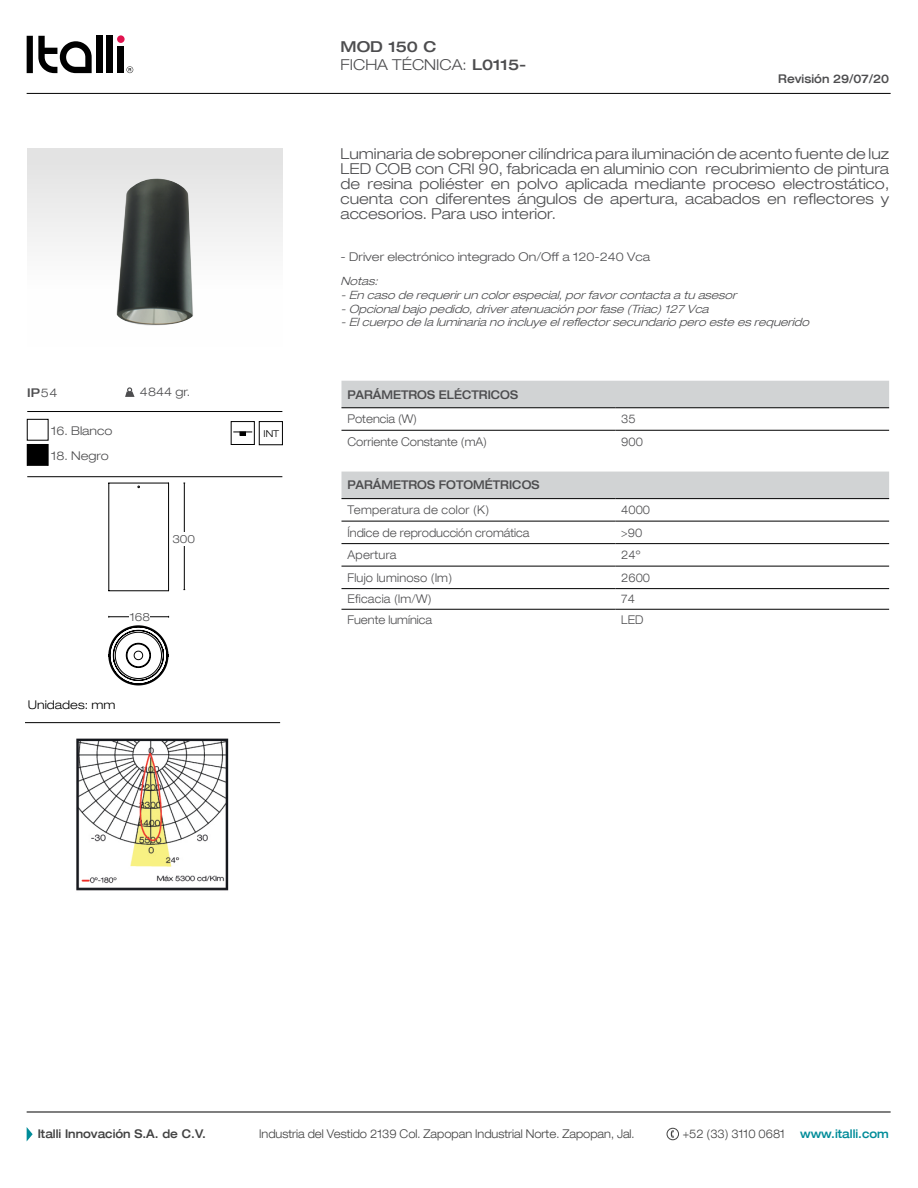
<style>
.page{position:relative;width:918px;height:1188px;background:#fff}
.page>*{position:absolute;margin:0;border:0;box-sizing:border-box;transform-origin:0 0}
.t1{font:300 expanded 15px/15px "Helvetica 43";color:#4d4d4f;text-align:justify}
.t2{font:500 expanded 15px "Helvetica 63";color:#4d4d4f}
.t3{font:300 expanded 12px "Helvetica 43";color:#4d4d4f;scale:.9 1}
.t4{font:300 expanded 12px "Helvetica 43";color:#424242;scale:.9 1}
.t5{font:300 expanded 12px "Helvetica 43";color:#4d4d4f}
.t6{font:300 expanded 12px "Helvetica 43";letter-spacing:.025em;color:#4d4d4f;scale:.9 1}
.t7{font:500 expanded 12px "Helvetica 63";color:#4d4d4f;scale:.9 1}
.t8{font:500 expanded 12px "Helvetica 63";color:#424242;scale:.9 1}
.t9{font:500 expanded 12px "Helvetica 63";color:#008c99;scale:.9 1}
.t10{font:300 expanded 12px "Helvetica 43";color:#000}
.t11{font:500 expanded 12px "Helvetica 63";color:#4d4d4f}
.t12{font:italic 300 expanded 11.4px/13.6px "Helvetica 43";color:#4d4d4f}
.t13{font:300 expanded 11.4px "Helvetica 43";color:#4d4d4f}
.t14{font:300 expanded 9.45px "Helvetica 43";color:#000}
.s1{font-family:"Helvetica 63";font-weight:500}
.s2{font-family:"Helvetica 43";font-weight:300}
</style>
<div class="page">
<hr style="left:27px;top:93px;width:864px;height:1px;background:#000">
<hr style="left:27px;top:1112px;width:864px;height:1px;background:#000">
<svg style="left:27px;top:1127px;width:6px;height:14px"></svg>
<svg style="left:670px;top:1130px;width:4px;height:8px"></svg>
<div style="left:667px;top:1128px;width:12px;height:12px;border:1px solid #424242;border-radius:50%"></div>
<svg style="left:27px;top:36px;width:65px;height:37px"></svg>
<div style="left:96px;top:35px;width:6px;height:38px;background:#000"></div>
<div style="left:107px;top:35px;width:6px;height:38px;background:#000"></div>
<div style="left:118px;top:46px;width:6px;height:27px;background:#000"></div>
<div style="left:117px;top:35px;width:8px;height:8px;background:#e1134f;border-radius:50%"></div>
<svg style="left:127px;top:66px;width:6px;height:7px"></svg>
<hr style="left:27px;top:476px;width:255px;height:1px;background:#000">
<hr style="left:27px;top:411px;width:255px;height:1px;background:#000">
<hr style="left:25px;top:722px;width:255px;height:1px;background:#000">
<div style="left:27px;top:148px;width:255px;height:199px;background:linear-gradient(to bottom,#e3e3e3,#fff)"></div>
<svg style="left:125px;top:387px;width:10px;height:10px"></svg>
<div style="left:27px;top:444px;width:21px;height:21px;background:#000"></div>
<div style="left:27px;top:444px;width:21px;height:22px;border:1px solid #000"></div>
<div style="left:341px;top:472px;width:548px;height:26px;background:#d1d3d4"></div>
<hr style="left:341px;top:498px;width:274px;height:1px;background:#000">
<hr style="left:615px;top:498px;width:274px;height:1px;background:#000">
<hr style="left:341px;top:521px;width:274px;height:1px;background:#000">
<hr style="left:615px;top:521px;width:274px;height:1px;background:#000">
<hr style="left:341px;top:543px;width:274px;height:1px;background:#000">
<hr style="left:615px;top:543px;width:274px;height:1px;background:#000">
<hr style="left:341px;top:566px;width:274px;height:1px;background:#000">
<hr style="left:615px;top:566px;width:274px;height:1px;background:#000">
<hr style="left:341px;top:588px;width:274px;height:1px;background:#000">
<hr style="left:615px;top:588px;width:274px;height:1px;background:#000">
<hr style="left:341px;top:609px;width:274px;height:1px;background:#000">
<hr style="left:615px;top:609px;width:274px;height:1px;background:#000">
<div style="left:341px;top:381px;width:548px;height:27px;background:#d1d3d4"></div>
<hr style="left:341px;top:408px;width:274px;height:1px;background:#000">
<hr style="left:615px;top:408px;width:274px;height:1px;background:#000">
<hr style="left:341px;top:430px;width:274px;height:1px;background:#000">
<hr style="left:615px;top:430px;width:274px;height:1px;background:#000">
<div style="left:259px;top:421px;width:24px;height:24px;border:1px solid #000"></div>
<div style="left:231px;top:421px;width:24px;height:24px;border:1px solid #000"></div>
<svg style="left:233px;top:432px;width:19px;height:3px"></svg>
<hr style="left:184px;top:483px;width:1px;height:107px;background:#000">
<hr style="left:109px;top:616px;width:60px;height:1px;background:#000">
<svg style="left:108px;top:483px;width:61px;height:108px"></svg>
<div style="left:171px;top:532px;width:26px;height:14px;background:#fff"></div>
<div style="left:130px;top:611px;width:20px;height:13px;background:#fff"></div>
<svg style="left:108px;top:625px;width:61px;height:60px"></svg>
<img style="left:76px;top:738px;width:152px;height:153px">
<img style="left:116px;top:178px;width:77px;height:148px">
<p class="t2" style="left:341px;top:37px;width:97px">MOD 150 C</p>
<p class="t1" style="left:341px;top:57px;width:187px">FICHA TÉCNICA: <span class="s1">L0115-</span></p>
<p class="t7" style="left:778px;top:71px;width:125px">Revisión 29/07/20</p>
<p class="t11" style="left:27px;top:385px;width:32px">IP<span class="s2">54</span></p>
<p class="t5" style="left:51px;top:424px;width:63px">16. Blanco</p>
<p class="t5" style="left:51px;top:449px;width:59px">18. Negro</p>
<p class="t5" style="left:140px;top:385px;width:52px">4844 gr.</p>
<p class="t13" style="left:172px;top:532px;width:24px">300</p>
<p class="t13" style="left:130px;top:611px;width:22px">168</p>
<p class="t10" style="left:28px;top:698px;width:89px">Unidades: mm</p>
<p class="t14" style="left:264px;top:428px;width:17px">INT</p>
<p class="t1" style="left:341px;top:146px;width:550px">Luminaria de sobreponer cilíndrica para iluminación de acento fuente de luz LED COB con CRI 90, fabricada en aluminio con recubrimiento de pintura de resina poliéster en polvo aplicada mediante proceso electrostático, cuenta con diferentes ángulos de apertura, acabados en reflectores y accesorios. Para uso interior.</p>
<p class="t5" style="left:341px;top:249px;width:311px">- Driver electrónico integrado On/Off a 120-240 Vca</p>
<p class="t12" style="left:341px;top:274px;width:474px">Notas:<br>-En caso de requerirun colorespecial,porfavorcontacta a tu asesor -Opcionalbajo pedido,driveratenuación porfase (Triac)127 Vca<br>-Elcuerpo de la luminaria no incluye elreflectorsecundario pero este esrequerido</p>
<p class="t7" style="left:347px;top:387px;width:191px">PARÁMETROS ELÉCTRICOS</p>
<p class="t3" style="left:347px;top:412px;width:79px">Potencia (W)</p>
<p class="t3" style="left:621px;top:412px;width:18px">35</p>
<p class="t3" style="left:347px;top:434px;width:157px">Corriente Constante (mA)</p>
<p class="t3" style="left:621px;top:434px;width:26px">900</p>
<p class="t7" style="left:347px;top:478px;width:215px">PARÁMETROS FOTOMÉTRICOS</p>
<p class="t6" style="left:347px;top:503px;width:159px">Temperatura de color (K)</p>
<p class="t3" style="left:621px;top:503px;width:34px">4000</p>
<p class="t3" style="left:347px;top:525px;width:204px">Índice de reproducción cromática</p>
<p class="t3" style="left:621px;top:525px;width:25px">&gt;90</p>
<p class="t6" style="left:347px;top:548px;width:56px">Apertura</p>
<p class="t3" style="left:621px;top:548px;width:23px">24º</p>
<p class="t6" style="left:347px;top:570px;width:118px">Flujo luminoso (lm)</p>
<p class="t3" style="left:621px;top:570px;width:34px">2600</p>
<p class="t6" style="left:347px;top:592px;width:95px">Eficacia (lm/W)</p>
<p class="t3" style="left:621px;top:592px;width:17px">74</p>
<p class="t3" style="left:347px;top:612px;width:95px">Fuente lumínica</p>
<p class="t3" style="left:621px;top:612px;width:26px">LED</p>
<p class="t8" style="left:38px;top:1127px;width:188px">Italli Innovación S.A. de C.V.</p>
<p class="t4" style="left:259px;top:1127px;width:419px">Industria del Vestido 2139 Col. Zapopan Industrial Norte. Zapopan, Jal.</p>
<p class="t4" style="left:683px;top:1127px;width:115px">+52 (33) 3110 0681</p>
<p class="t9" style="left:800px;top:1127px;width:100px">www.italli.com</p>
</div>
